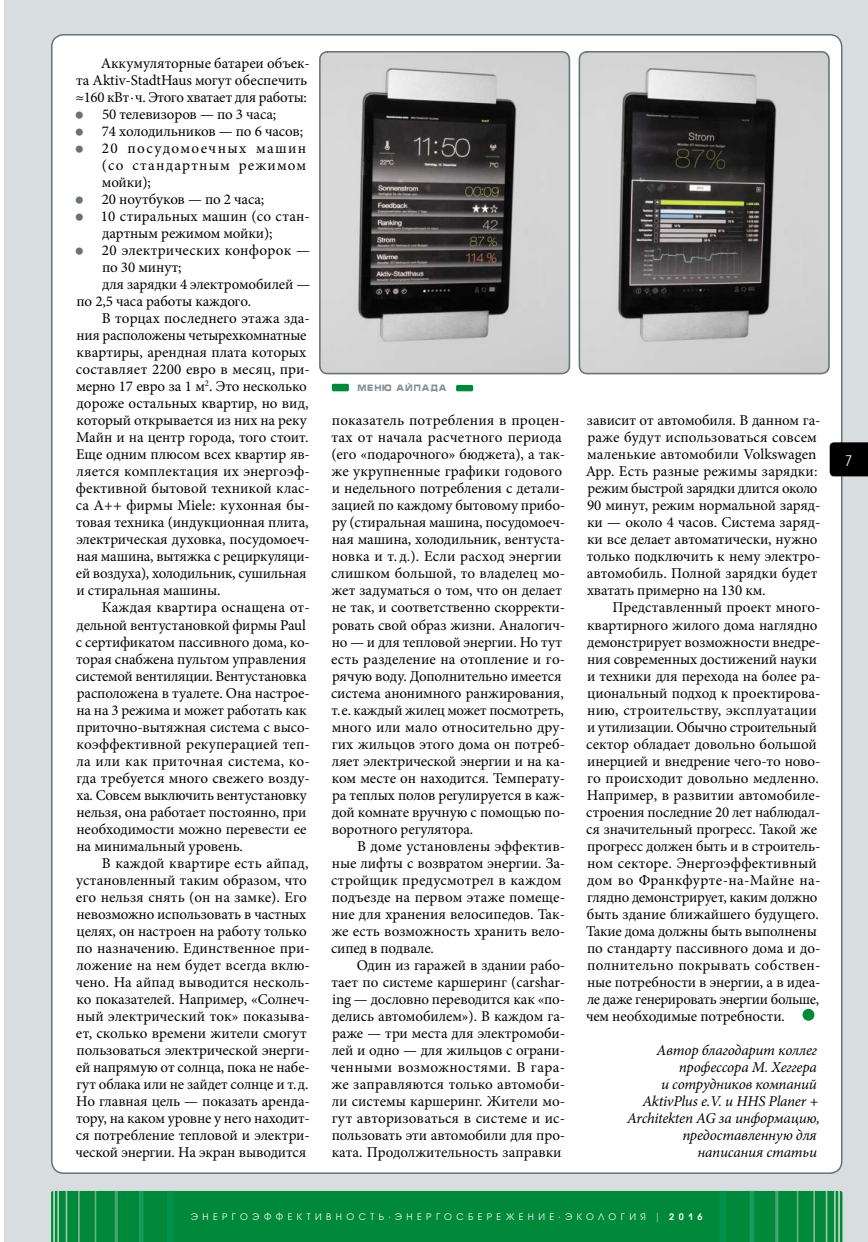
<style>
.page{position:relative;width:868px;height:1242px;background:#fff}
.page>*{position:absolute;margin:0;border:0;box-sizing:border-box;transform-origin:0 0}
.t1{font:15px/17px "Minion Pro";letter-spacing:-.005em;color:#000}
.t2{font:italic 15px/17px "Minion Pro";letter-spacing:-.015em;color:#000;text-align:right}
.t3{font:15px "Minion Pro";letter-spacing:.015em;color:#000}
.t4{font:15px "Minion Pro";letter-spacing:.02em;color:#000}
.t5{font:700 15px "Repriza C";color:#fff}
.t6{font:9px "Avant Garde Gothic C";letter-spacing:.49em;color:#fff}
.t7{font:700 9px "Micra C";letter-spacing:.1em;color:#849097;scale:.75 1}
.t8{font:700 9px "Avant Garde Gothic C";color:#fff}
.s1{font-size:27px;color:#66727a}
</style>
<div class="page">
<div style="left:4px;top:0;width:863px;height:1242px;background:#d8dde0"></div>
<div style="left:52px;top:35px;width:789px;height:1138px;background:#fff;border-radius:12px"></div>
<div style="left:802px;top:1008px;width:12px;height:12px;background:#00893a;border-radius:50%"></div>
<img style="left:319px;top:51px;width:251px;height:323px">
<div style="left:319px;top:51px;width:251px;height:323px;border:2px solid #66727a;border-radius:8px"></div>
<img style="left:581px;top:51px;width:248px;height:323px">
<div style="left:578px;top:51px;width:251px;height:323px;border:2px solid #66727a;border-radius:8px"></div>
<div style="left:332px;top:384px;width:17px;height:7px;background:#00893a;border-radius:2px"></div>
<div style="left:456px;top:385px;width:17px;height:6px;background:#00893a"></div>
<svg style="left:829px;top:442px;width:38px;height:34px"></svg>
<div style="left:51px;top:1191px;width:791px;height:51px;background:#00893a"></div>
<p class="t1" style="left:75px;top:55px;width:236px;text-indent:26px">Аккумуляторные батареи объек&shy;та Aktiv-StadtHaus могут обеспечить ≈160 кВт·ч. Этого хватает для работы:</p>
<p class="t1" style="left:74px;top:106px;width:204px"><span class="s1">•</span> 50 телевизоров — по 3 часа;</p>
<p class="t1" style="left:74px;top:123px;width:230px"><span class="s1">•</span> 74 холодильников — по 6 часов;</p>
<p class="t1" style="left:102px;top:140px;width:206px;text-align:justify;text-indent:-27px"><span class="s1">•</span> 20 посудомоечных машин (со стандартным режимом мойки);</p>
<p class="t1" style="left:74px;top:191px;width:192px"><span class="s1">•</span> 20 ноутбуков — по 2 часа;</p>
<p class="t1" style="left:102px;top:208px;width:209px;text-indent:-28px"><span class="s1">•</span> 10 стиральных машин (со стан&shy;дартным режимом мойки);</p>
<p class="t4" style="left:74px;top:240px;width:237px"><span class="s1">•</span> 20 электрических конфорок —</p>
<p class="t1" style="left:102px;top:259px;width:81px">по 30 минут;</p>
<p class="t1" style="left:102px;top:276px;width:209px">для зарядки 4 электромобилей —</p>
<p class="t1" style="left:77px;top:293px;width:176px">по 2,5 часа работы каждого.</p>
<p class="t1" style="left:102px;top:310px;width:209px">В торцах последнего этажа зда-</p>
<p class="t1" style="left:76px;top:327px;width:231px">ния расположены четырехкомнатные</p>
<p class="t1" style="left:76px;top:344px;width:231px">квартиры, арендная плата которых</p>
<p class="t1" style="left:76px;top:361px;width:236px">составляет 2200 евро в месяц, при-</p>
<p class="t1" style="left:76px;top:378px;width:232px">мерно 17 евро за 1 м<sup>2</sup>. Это несколько</p>
<p class="t1" style="left:77px;top:395px;width:233px">дороже остальных квартир, но вид,</p>
<p class="t1" style="left:76px;top:412px;width:232px">который открывается из них на реку</p>
<p class="t1" style="left:76px;top:429px;width:233px">Майн и на центр города, того стоит.</p>
<p class="t1" style="left:76px;top:446px;width:235px">Еще одним плюсом всех квартир яв-</p>
<p class="t1" style="left:76px;top:463px;width:235px">ляется комплектация их энергоэф-</p>
<p class="t1" style="left:76px;top:480px;width:235px">фективной бытовой техникой клас-</p>
<p class="t1" style="left:76px;top:497px;width:236px">са А++ фирмы Miele: кухонная бы-</p>
<p class="t1" style="left:76px;top:514px;width:234px">товая техника (индукционная плита,</p>
<p class="t1" style="left:76px;top:531px;width:235px">электрическая духовка, посудомоеч-</p>
<p class="t1" style="left:76px;top:548px;width:235px">ная машина, вытяжка с рециркуляци-</p>
<p class="t1" style="left:76px;top:565px;width:232px">ей воздуха), холодильник, сушильная</p>
<p class="t1" style="left:76px;top:582px;width:145px">и стиральная машины.</p>
<p class="t1" style="left:102px;top:599px;width:210px">Каждая квартира оснащена от-</p>
<p class="t1" style="left:77px;top:616px;width:231px">дельной вентустановкой фирмы Paul</p>
<p class="t1" style="left:76px;top:633px;width:236px">с сертификатом пассивного дома, ко-</p>
<p class="t1" style="left:76px;top:650px;width:232px">торая снабжена пультом управления</p>
<p class="t1" style="left:76px;top:667px;width:232px">системой вентиляции. Вентустановка</p>
<p class="t1" style="left:77px;top:684px;width:234px">расположена в туалете. Она настрое-</p>
<p class="t1" style="left:76px;top:701px;width:231px">на на 3 режима и может работать как</p>
<p class="t1" style="left:77px;top:718px;width:235px">приточно-вытяжная система с высо-</p>
<p class="t1" style="left:76px;top:735px;width:235px">коэффективной рекуперацией теп-</p>
<p class="t3" style="left:76px;top:751px;width:235px">ла или как приточная система, ко-</p>
<p class="t1" style="left:77px;top:769px;width:235px">гда требуется много свежего возду-</p>
<p class="t1" style="left:76px;top:786px;width:232px">ха. Совсем выключить вентустановку</p>
<p class="t1" style="left:76px;top:803px;width:231px">нельзя, она работает постоянно, при</p>
<p class="t1" style="left:76px;top:820px;width:231px">необходимости можно перевести ее</p>
<p class="t1" style="left:76px;top:837px;width:168px">на минимальный уровень.</p>
<p class="t1" style="left:102px;top:854px;width:208px">В каждой квартире есть айпад,</p>
<p class="t1" style="left:76px;top:871px;width:232px">установленный таким образом, что</p>
<p class="t1" style="left:76px;top:888px;width:232px">его нельзя снять (он на замке). Его</p>
<p class="t1" style="left:76px;top:905px;width:231px">невозможно использовать в частных</p>
<p class="t1" style="left:77px;top:922px;width:232px">целях, он настроен на работу только</p>
<p class="t1" style="left:77px;top:939px;width:235px">по назначению. Единственное при-</p>
<p class="t1" style="left:76px;top:956px;width:235px">ложение на нем будет всегда вклю-</p>
<p class="t1" style="left:75px;top:973px;width:236px">чено. На айпад выводится несколь-</p>
<p class="t1" style="left:76px;top:990px;width:235px">ко показателей. Например, «Солнеч-</p>
<p class="t1" style="left:76px;top:1007px;width:235px">ный электрический ток» показыва-</p>
<p class="t1" style="left:76px;top:1024px;width:232px">ет, сколько времени жители смогут</p>
<p class="t1" style="left:77px;top:1041px;width:235px">пользоваться электрической энерги-</p>
<p class="t1" style="left:76px;top:1058px;width:235px">ей напрямую от солнца, пока не набе-</p>
<p class="t1" style="left:77px;top:1075px;width:233px">гут облака или не зайдет солнце и т.д.</p>
<p class="t1" style="left:76px;top:1092px;width:235px">Но главная цель — показать аренда-</p>
<p class="t1" style="left:76px;top:1109px;width:235px">тору, на каком уровне у него находит-</p>
<p class="t1" style="left:76px;top:1126px;width:236px">ся потребление тепловой и электри-</p>
<p class="t1" style="left:75px;top:1143px;width:232px">ческой энергии. На экран выводится</p>
<p class="t7" style="left:357px;top:383px;width:120px">Меню айпада</p>
<p class="t1" style="left:331px;top:412px;width:236px">показатель потребления в процен&shy;тах от начала расчетного периода (его «подарочного» бюджета), а так&shy;же укрупненные графики годового и недельного потребления с детали&shy;зацией по каждому бытовому прибо&shy;ру (стиральная машина, посудомоеч&shy;ная машина, холодильник, вентуста&shy;новка и т. д.). Если расход энергии слишком большой, то владелец мо&shy;жет задуматься о том, что он делает не так, и соответственно скорректи&shy;ровать свой образ жизни. Аналогич&shy;но — и для тепловой энергии. Но тут есть разделение на отопление и го&shy;рячую воду. Дополнительно имеется система анонимного ранжирования, т.е. каждый жилец может посмотреть, много или мало относительно дру&shy;гих жильцов этого дома он потреб&shy;ляет электрической энергии и на ка&shy;ком месте он находится. Температу&shy;ра теплых полов регулируется в каж&shy;дой комнате вручную с помощью по&shy;воротного регулятора.</p>
<p class="t1" style="left:331px;top:837px;width:236px;text-indent:26px">В доме установлены эффектив&shy;ные лифты с возвратом энергии. За&shy;стройщик предусмотрел в каждом подъезде на первом этаже помеще&shy;ние для хранения велосипедов. Так&shy;же есть возможность хранить вело&shy;сипед в подвале.</p>
<p class="t1" style="left:331px;top:956px;width:236px;text-align:justify;text-indent:26px">Один из гаражей в здании рабо&shy;тает по системе каршеринг (carshar&shy;ing — дословно переводится как «по&shy;делись автомобилем»). В каждом га&shy;раже — три места для электромоби&shy;лей и одно — для жильцов с ограни&shy;ченными возможностями. В гара&shy;же заправляются только автомоби&shy;ли системы каршеринг. Жители мо&shy;гут авторизоваться в системе и ис&shy;пользовать эти автомобили для про&shy;ката. Продолжительность заправки</p>
<p class="t1" style="left:585px;top:412px;width:236px">зависит от автомобиля. В данном га&shy;раже будут использоваться совсем маленькие автомобили Volkswagen App. Есть разные режимы зарядки: режим быстрой зарядки длится около 90 минут, режим нормальной заряд&shy;ки — около 4 часов. Система заряд&shy;ки все делает автоматически, нужно только подключить к нему электро&shy;автомобиль. Полной зарядки будет хватать примерно на 130 км.</p>
<p class="t1" style="left:586px;top:599px;width:236px;text-indent:26px">Представленный проект много&shy;квартирного жилого дома наглядно демонстрирует возможности внедре&shy;ния современных достижений науки и техники для перехода на более ра&shy;циональный подход к проектирова&shy;нию, строительству, эксплуатации и утилизации. Обычно строительный сектор обладает довольно большой инерцией и внедрение чего-то ново&shy;го происходит довольно медленно.<br>Например, в развитии автомобиле&shy;строения последние 20 лет наблюдал&shy;ся значительный прогресс. Такой же прогресс должен быть и в строитель&shy;ном секторе. Энергоэффективный дом во Франкфурте-на-Майне на&shy;глядно демонстрирует, каким должно быть здание ближайшего будущего.<br>Такие дома должны быть выполнены по стандарту пассивного дома и до&shy;полнительно покрывать собствен&shy;ные потребности в энергии, а в идеа&shy;ле даже генерировать энергии больше, чем необходимые потребности.</p>
<p class="t2" style="left:627px;top:1041px;width:194px">Автор благодарит коллег профессора М. Хеггера<br>и сотрудников компаний<br>AktivPlus e.V. и HHS Planer +<br>Architekten AG за информацию, предоставленную для написания статьи</p>
<p class="t6" style="left:191px;top:1211px;width:456px">ЭНЕРГОЭФФЕКТИВНОСТЬ·ЭНЕРГОСБЕРЕЖЕНИЕ·ЭКОЛОГИЯ</p>
<p class="t8" style="left:669px;top:1210px;width:35px">2016</p>
<p class="t5" style="left:845px;top:452px;width:8px">7</p>
</div>
